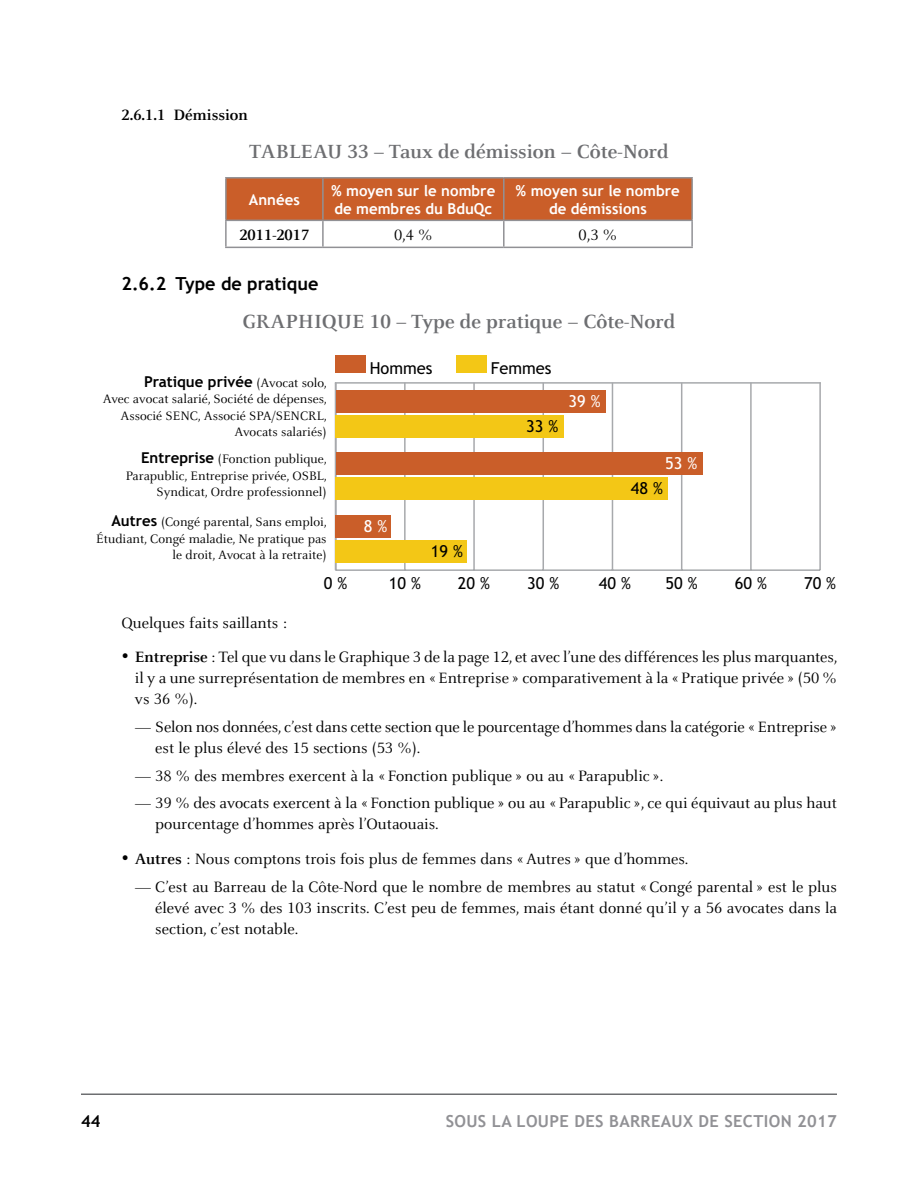
<style>
.page{position:relative;width:918px;height:1188px;background:#fff}
.page>*{position:absolute;margin:0;border:0;box-sizing:border-box;transform-origin:0 0}
.Tableau{font:700 21px "Barreau";color:#6d6e71}
.t1{font:700 18px "Trebuchet MS";color:#000}
.t2{font:16.5px/21px "Barreau";color:#000;text-align:justify}
.t3{font:16.5px "Trebuchet MS";color:#000}
.t4{font:700 16.5px "Trebuchet MS";letter-spacing:.02em;color:#919195}
.titre_3_sans_numéro{font:700 16.5px "Barreau";color:#000}
.t5{font:16.5px "Trebuchet MS";color:#fff}
.t6{font:700 16.5px "Trebuchet MS";color:#000}
.titre_tab{font:700 15px/18px "Trebuchet MS";color:#fff}
.t7{font:700 15px "Trebuchet MS";color:#000}
.t8{font:13.5px/16.5px "Barreau";color:#000;text-align:right}
.s1{font-family:"Barreau";font-weight:400;font-size:13.5px}
.s2{font-family:"Trebuchet MS";font-weight:700;font-size:15px}
.s3{font-weight:700}
</style>
<div class="page">
<hr style="left:81px;top:1094px;width:756px;height:1px;background:#6d6e71">
<div style="left:227px;top:179px;width:464px;height:41px;background:#ca5e29"></div>
<hr style="left:225px;top:177px;width:98px;height:2px;background:#919195">
<hr style="left:225px;top:179px;width:2px;height:41px;background:#919195">
<hr style="left:323px;top:177px;width:181px;height:2px;background:#919195">
<hr style="left:322px;top:179px;width:2px;height:41px;background:#919195">
<hr style="left:504px;top:177px;width:189px;height:2px;background:#919195">
<hr style="left:503px;top:179px;width:2px;height:41px;background:#919195">
<hr style="left:691px;top:179px;width:2px;height:41px;background:#919195">
<hr style="left:225px;top:220px;width:98px;height:1px;background:#919195">
<hr style="left:225px;top:221px;width:2px;height:26px;background:#919195">
<hr style="left:323px;top:220px;width:181px;height:1px;background:#919195">
<hr style="left:322px;top:221px;width:2px;height:26px;background:#919195">
<hr style="left:504px;top:220px;width:189px;height:1px;background:#919195">
<hr style="left:503px;top:221px;width:2px;height:26px;background:#919195">
<hr style="left:691px;top:221px;width:2px;height:26px;background:#919195">
<hr style="left:225px;top:247px;width:98px;height:1px;background:#919195">
<hr style="left:323px;top:247px;width:181px;height:1px;background:#919195">
<hr style="left:504px;top:247px;width:189px;height:1px;background:#919195">
<hr style="left:335px;top:382px;width:486px;height:2px;background:#a7a9ac">
<hr style="left:336px;top:569px;width:484px;height:2px;background:#a7a9ac">
<hr style="left:404px;top:383px;width:2px;height:187px;background:#a7a9ac">
<hr style="left:473px;top:383px;width:2px;height:187px;background:#a7a9ac">
<hr style="left:543px;top:383px;width:1px;height:187px;background:#a7a9ac">
<hr style="left:612px;top:383px;width:1px;height:187px;background:#a7a9ac">
<hr style="left:681px;top:383px;width:1px;height:187px;background:#a7a9ac">
<hr style="left:750px;top:383px;width:2px;height:187px;background:#a7a9ac">
<hr style="left:819px;top:383px;width:2px;height:187px;background:#a7a9ac">
<hr style="left:335px;top:383px;width:1px;height:187px;background:#a7a9ac">
<div style="left:457px;top:356px;width:30px;height:17px;background:#f3c716"></div>
<div style="left:336px;top:415px;width:228px;height:23px;background:#f3c716"></div>
<div style="left:336px;top:478px;width:332px;height:22px;background:#f3c716"></div>
<div style="left:336px;top:540px;width:131px;height:23px;background:#f3c716"></div>
<div style="left:336px;top:356px;width:30px;height:17px;background:#ca5e29"></div>
<div style="left:336px;top:390px;width:270px;height:23px;background:#ca5e29"></div>
<div style="left:336px;top:453px;width:366px;height:22px;background:#ca5e29"></div>
<div style="left:336px;top:515px;width:55px;height:23px;background:#ca5e29"></div>
<p class="titre_3_sans_numéro" style="left:122px;top:106px;width:128px">2.6.1.1 Démission</p>
<p class="Tableau" style="left:249px;top:139px;width:421px">TABLEAU 33 – Taux de démission – Côte-Nord</p>
<p class="titre_tab" style="left:249px;top:190px;width:52px">Années</p>
<p class="titre_tab" style="left:331px;top:181px;width:165px">% moyen sur le nombre de membres du BduQc</p>
<p class="titre_tab" style="left:516px;top:181px;width:165px;text-align:center">% moyen sur le nombre de démissions</p>
<p class="titre_3_sans_numéro" style="left:239px;top:226px;width:72px">2011-2017</p>
<p class="t2" style="left:394px;top:225px;width:40px">0,4 %</p>
<p class="t2" style="left:579px;top:225px;width:40px">0,3 %</p>
<p class="t1" style="left:122px;top:272px;width:198px">2.6.2 Type de pratique</p>
<p class="Tableau" style="left:243px;top:309px;width:434px">GRAPHIQUE 10 – Type de pratique – Côte-Nord</p>
<p class="t7" style="left:144px;top:372px;width:184px">Pratique privée <span class="s1">(Avocat solo,</span></p>
<p class="t8" style="left:103px;top:391px;width:225px">Avec avocat salarié, Société de dépenses,<br>Associé SENC, Associé SPA/SENCRL,<br>Avocats salariés)</p>
<p class="t8" style="left:126px;top:451px;width:203px"><span class="s2">Entreprise</span> (Fonction publique,<br>Parapublic, Entreprise privée, OSBL,<br>Syndicat, Ordre professionnel)</p>
<p class="t8" style="left:96px;top:514px;width:232px"><span class="s2">Autres</span> (Congé parental, Sans emploi,<br>Étudiant, Congé maladie, Ne pratique pas le droit, Avocat à la retraite)</p>
<p class="t3" style="left:370px;top:359px;width:64px">Hommes</p>
<p class="t3" style="left:491px;top:359px;width:62px">Femmes</p>
<p class="t3" style="left:526px;top:416px;width:34px">33 %</p>
<p class="t5" style="left:568px;top:391px;width:34px">39 %</p>
<p class="t5" style="left:364px;top:517px;width:25px">8 %</p>
<p class="t3" style="left:431px;top:541px;width:34px">19 %</p>
<p class="t5" style="left:665px;top:454px;width:34px">53 %</p>
<p class="t3" style="left:631px;top:479px;width:34px">48 %</p>
<p class="t3" style="left:324px;top:573px;width:25px">0 %</p>
<p class="t3" style="left:389px;top:573px;width:34px">10 %</p>
<p class="t3" style="left:458px;top:573px;width:34px">20 %</p>
<p class="t3" style="left:527px;top:573px;width:34px">30 %</p>
<p class="t3" style="left:599px;top:573px;width:34px">40 %</p>
<p class="t3" style="left:666px;top:573px;width:34px">50 %</p>
<p class="t3" style="left:735px;top:573px;width:34px">60 %</p>
<p class="t3" style="left:804px;top:573px;width:34px">70 %</p>
<p class="t2" style="left:121px;top:613px;width:167px">Quelques faits saillants :</p>
<p class="t2" style="left:135px;top:647px;width:704px;text-indent:-14px">• <span class="s3">Entreprise</span> : Tel que vu dans le Graphique 3 de la page 12, et avec l’une des différences les plus marquantes, il y a une surreprésentation de membres en «Entreprise » comparativement à la «Pratique privée » (50 % vs 36 %).</p>
<p class="t2" style="left:155px;top:717px;width:683px;text-indent:-20px">— Selon nos données, c’est dans cette section que le pourcentage d’hommes dans la catégorie «Entreprise» est le plus élevé des 15 sections (53 %).</p>
<p class="t2" style="left:135px;top:766px;width:530px">— 38 % des membres exercent à la «Fonction publique » ou au «Parapublic ».</p>
<p class="t2" style="left:155px;top:793px;width:683px;text-indent:-20px">— 39 % des avocats exercent à la «Fonction publique » ou au «Parapublic », ce qui équivaut au plus haut pourcentage d’hommes après l’Outaouais.</p>
<p class="t2" style="left:121px;top:849px;width:568px">• <span class="s3">Autres</span> : Nous comptons trois fois plus de femmes dans «Autres » que d’hommes.</p>
<p class="t2" style="left:155px;top:877px;width:683px;text-indent:-20px">— C’est au Barreau de la Côte-Nord que le nombre de membres au statut «Congé parental » est le plus élevé avec 3 % des 103 inscrits. C’est peu de femmes, mais étant donné qu’il y a 56 avocates dans la section, c’est notable.</p>
<p class="t6" style="left:81px;top:1111px;width:21px">44</p>
<p class="t4" style="left:446px;top:1111px;width:393px">SOUS LA LOUPE DES BARREAUX DE SECTION 2017</p>
</div>
